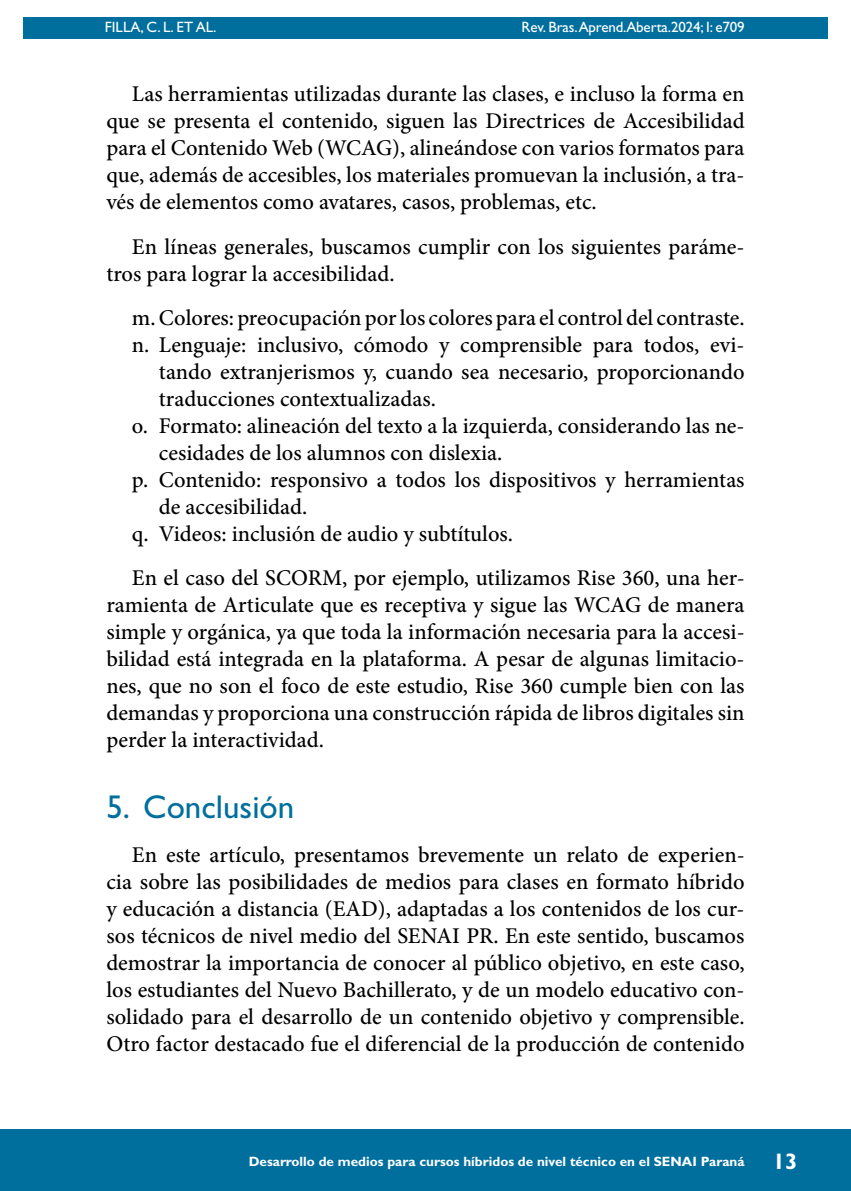
<style>
.page{position:relative;width:851px;height:1191px;background:#fff}
.page>*{position:absolute;margin:0;border:0;box-sizing:border-box;transform-origin:0 0}
.t1{font:33px "Gill Sans Std";color:#006f9e}
.t2{font:500 22.5px/27px "Minion Pro";color:#000;text-align:justify}
.t3{font:15px "Gill Sans Std";letter-spacing:-.01em;color:#fff}
.t4{font:700 13.5px "Gill Sans Std";color:#fff}
.s1{font-size:22.5px}
</style>
<div class="page">
<hr style="left:104px;top:0;width:1px;height:467px;background:#006f9e">
<div style="left:23px;top:17px;width:804px;height:21px;background:#006f9e"></div>
<div style="left:0;top:1129px;width:850px;height:62px;background:#006f9e"></div>
<p class="t3" style="left:105px;top:18px;width:113px">FILLA, C. L. ET AL.</p>
<p class="t3" style="left:521px;top:18px;width:224px">Rev. Bras.Aprend.Aberta.2024; I: e709</p>
<p class="t2" style="left:106px;top:81px;width:639px;text-indent:26px">Las herramientas utilizadas durante las clases, e incluso la forma en que se presenta el contenido, siguen las Directrices de Accesibilidad para el Contenido Web (WCAG), alineándose con varios formatos para que, además de accesibles, los materiales promuevan la inclusión, a tra&shy;vés de elementos como avatares, casos, problemas, etc.</p>
<p class="t2" style="left:106px;top:233px;width:639px;text-indent:26px">En líneas generales, buscamos cumplir con los siguientes paráme&shy;tros para lograr la accesibilidad.</p>
<p class="t2" style="left:132px;top:304px;width:614px">m.Colores: preocupación por los colores para el control del contraste.</p>
<p class="t2" style="left:132px;top:331px;width:614px">n. Lenguaje: inclusivo, cómodo y comprensible para todos, evi-</p>
<p class="t2" style="left:159px;top:358px;width:587px">tando extranjerismos y, cuando sea necesario, proporcionando</p>
<p class="t2" style="left:159px;top:385px;width:278px">traducciones contextualizadas.</p>
<p class="t2" style="left:132px;top:412px;width:614px">o. Formato: alineación del texto a la izquierda, considerando las ne-</p>
<p class="t2" style="left:159px;top:439px;width:345px">cesidades de los alumnos con dislexia.</p>
<p class="t2" style="left:132px;top:466px;width:614px">p. Contenido: responsivo a todos los dispositivos y herramientas</p>
<p class="t2" style="left:159px;top:493px;width:150px">de accesibilidad.</p>
<p class="t2" style="left:132px;top:520px;width:383px">q. Videos: inclusión de audio y subtítulos.</p>
<p class="t2" style="left:106px;top:564px;width:639px;text-indent:25px">En el caso del SCORM, por ejemplo, utilizamos Rise 360, una her&shy;ramienta de Articulate que es receptiva y sigue las WCAG de manera simple y orgánica, ya que toda la información necesaria para la accesi&shy;bilidad está integrada en la plataforma. A pesar de algunas limitacio&shy;nes, que no son el foco de este estudio, Rise 360 cumple bien con las demandas y proporciona una construcción rápida de libros digitales sin perder la interactividad.</p>
<h1 class="t1" style="left:106px;top:788px;width:189px">5. Conclusión</h1>
<p class="t2" style="left:106px;top:841px;width:639px;text-indent:26px">En este artículo, presentamos brevemente un relato de experien&shy;cia sobre las posibilidades de medios para clases en formato híbrido y educación a distancia (EAD), adaptadas a los contenidos de los cur&shy;sos técnicos de nivel medio del SENAI PR. En este sentido, buscamos demostrar la importancia de conocer al público objetivo, en este caso, los estudiantes del Nuevo Bachillerato, y de un modelo educativo con&shy;solidado para el desarrollo de un contenido objetivo y comprensible.<br>Otro factor destacado fue el diferencial de la producción de contenido</p>
<p class="t4" style="left:249px;top:1153px;width:550px">Desarrollo de medios para cursos híbridos de nivel técnico en el SENAI Paraná <span class="s1">13</span></p>
</div>
